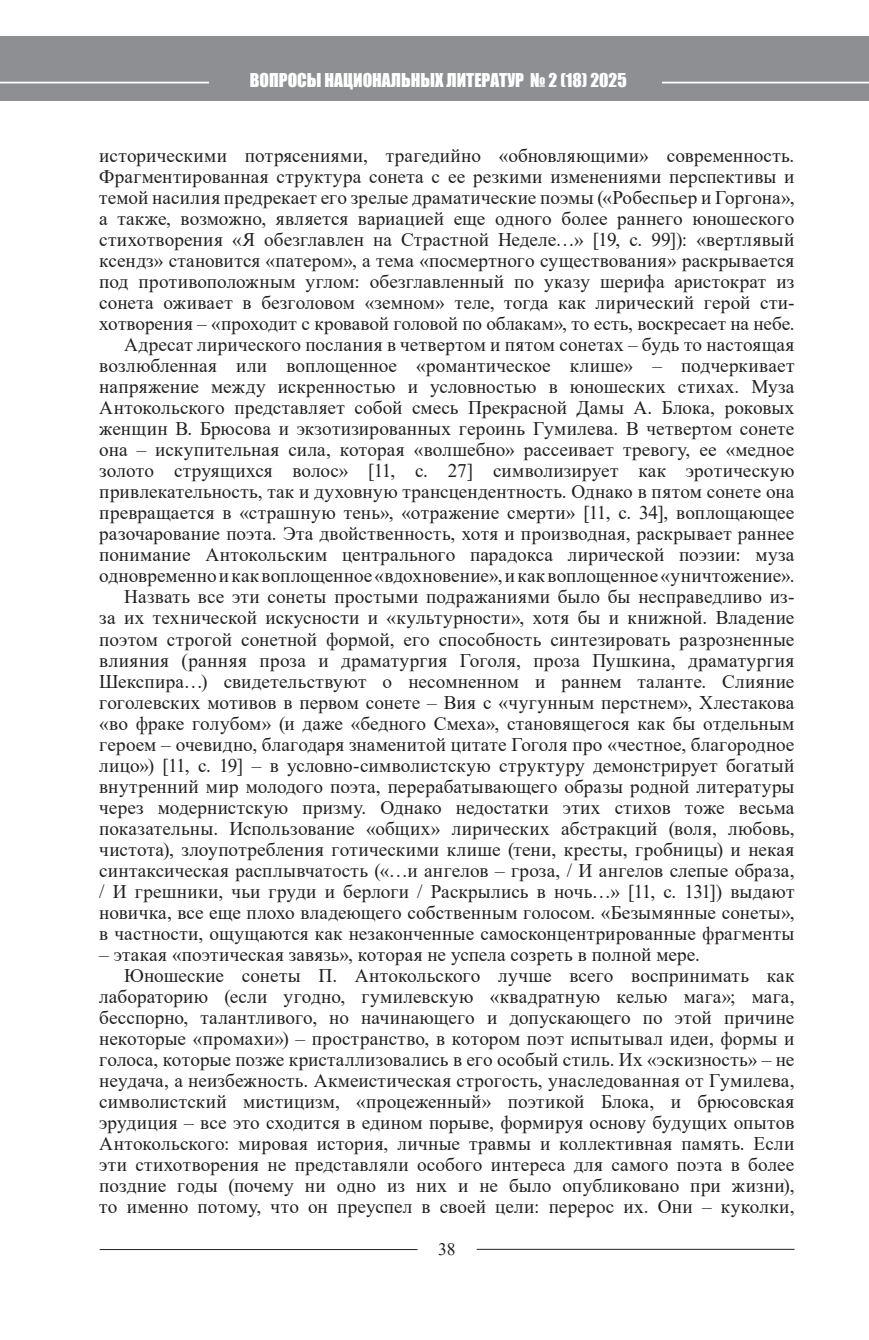
<style>
.page{position:relative;width:869px;height:1340px;background:#fff}
.page>*{position:absolute;margin:0;border:0;box-sizing:border-box;transform-origin:0 0}
.t1{font:19.25px/21px "Times New Roman";letter-spacing:.005em;color:#231f20;text-align:right}
.t2{font:17.5px "Impact";color:#fff}
.t3{font:17.5px "Times New Roman";color:#231f20}
</style>
<div class="page">
<div style="left:0;top:36px;width:868px;height:64px;background:#8d8f92"></div>
<hr style="left:0;top:82px;width:209px;height:1px;background:#fff">
<hr style="left:661px;top:82px;width:207px;height:1px;background:#fff">
<hr style="left:476px;top:1248px;width:318px;height:1px;background:#231f20">
<hr style="left:100px;top:1249px;width:317px;height:1px;background:#231f20">
<p class="t2" style="left:250px;top:66px;width:378px">ВОПРОСЫ НАЦИОНАЛЬНЫХ ЛИТЕРАТУР № 2 (18) 2025</p>
<p class="t1" style="left:99px;top:145px;width:696px">историческими потрясениями, трагедийно «обновляющими» современность.<br>Фрагментированная структура сонета с ее резкими изменениями перспективы и темой насилия предрекает его зрелые драматические поэмы («Робеспьер и Горгона», а также, возможно, является вариацией еще одного более раннего юношеского стихотворения «Я обезглавлен на Страстной Неделе…» [19, с. 99]): «вертлявый ксендз» становится «патером», а тема «посмертного существования» раскрывается под противоположным углом: обезглавленный по указу шерифа аристократ из сонета оживает в безголовом «земном» теле, тогда как лирический герой сти&shy;хотворения – «проходит с кровавой головой по облакам», то есть, воскресает на небе.<br>Адресат лирического послания в четвертом и пятом сонетах – будь то настоящая возлюбленная или воплощенное «романтическое клише» – подчеркивает напряжение между искренностью и условностью в юношеских стихах. Муза Антокольского представляет собой смесь Прекрасной Дамы А. Блока, роковых женщин В. Брюсова и экзотизированных героинь Гумилева. В четвертом сонете она – искупительная сила, которая «волшебно» рассеивает тревогу, ее «медное золото струящихся волос» [11, с. 27] символизирует как эротическую привлекательность, так и духовную трансцендентность. Однако в пятом сонете она превращается в «страшную тень», «отражение смерти» [11, с. 34], воплощающее разочарование поэта. Эта двойственность, хотя и производная, раскрывает раннее понимание Антокольским центрального парадокса лирической поэзии: муза одновременно и как воплощенное «вдохновение», и как воплощенное «уничтожение».<br>Назвать все эти сонеты простыми подражаниями было бы несправедливо из-<br>за их технической искусности и «культурности», хотя бы и книжной. Владение поэтом строгой сонетной формой, его способность синтезировать разрозненные влияния (ранняя проза и драматургия Гоголя, проза Пушкина, драматургия Шекспира…) свидетельствуют о несомненном и раннем таланте. Слияние гоголевских мотивов в первом сонете – Вия с «чугунным перстнем», Хлестакова «во фраке голубом» (и даже «бедного Смеха», становящегося как бы отдельным героем – очевидно, благодаря знаменитой цитате Гоголя про «честное, благородное лицо») [11, с. 19] – в условно-символистскую структуру демонстрирует богатый внутренний мир молодого поэта, перерабатывающего образы родной литературы через модернистскую призму. Однако недостатки этих стихов тоже весьма показательны. Использование «общих» лирических абстракций (воля, любовь, чистота), злоупотребления готическими клише (тени, кресты, гробницы) и некая синтаксическая расплывчатость («…и ангелов – гроза, / И ангелов слепые образа, / И грешники, чьи груди и берлоги / Раскрылись в ночь…» [11, с. 131]) выдают новичка, все еще плохо владеющего собственным голосом. «Безымянные сонеты», в частности, ощущаются как незаконченные самосконцентрированные фрагменты</p>
<p class="t1" style="left:99px;top:943px;width:601px">– этакая «поэтическая завязь», которая не успела созреть в полной мере.</p>
<p class="t1" style="left:124px;top:964px;width:671px">Юношеские сонеты П. Антокольского лучше всего воспринимать как</p>
<p class="t1" style="left:99px;top:985px;width:696px">лабораторию (если угодно, гумилевскую «квадратную келью мага»; мага,</p>
<p class="t1" style="left:99px;top:1006px;width:696px">бесспорно, талантливого, но начинающего и допускающего по этой причине</p>
<p class="t1" style="left:99px;top:1027px;width:696px">некоторые «промахи») – пространство, в котором поэт испытывал идеи, формы и</p>
<p class="t1" style="left:99px;top:1048px;width:696px">голоса, которые позже кристаллизовались в его особый стиль. Их «эскизность» – не</p>
<p class="t1" style="left:99px;top:1069px;width:696px">неудача, а неизбежность. Акмеистическая строгость, унаследованная от Гумилева,</p>
<p class="t1" style="left:99px;top:1090px;width:696px">символистский мистицизм, «процеженный» поэтикой Блока, и брюсовская</p>
<p class="t1" style="left:99px;top:1111px;width:696px">эрудиция – все это сходится в едином порыве, формируя основу будущих опытов</p>
<p class="t1" style="left:99px;top:1132px;width:696px">Антокольского: мировая история, личные травмы и коллективная память. Если</p>
<p class="t1" style="left:99px;top:1153px;width:696px">эти стихотворения не представляли особого интереса для самого поэта в более</p>
<p class="t1" style="left:99px;top:1174px;width:696px">поздние годы (почему ни одно из них и не было опубликовано при жизни),</p>
<p class="t1" style="left:99px;top:1195px;width:696px">то именно потому, что он преуспел в своей цели: перерос их. Они – куколки,</p>
<p class="t3" style="left:438px;top:1236px;width:19px">38</p>
</div>
